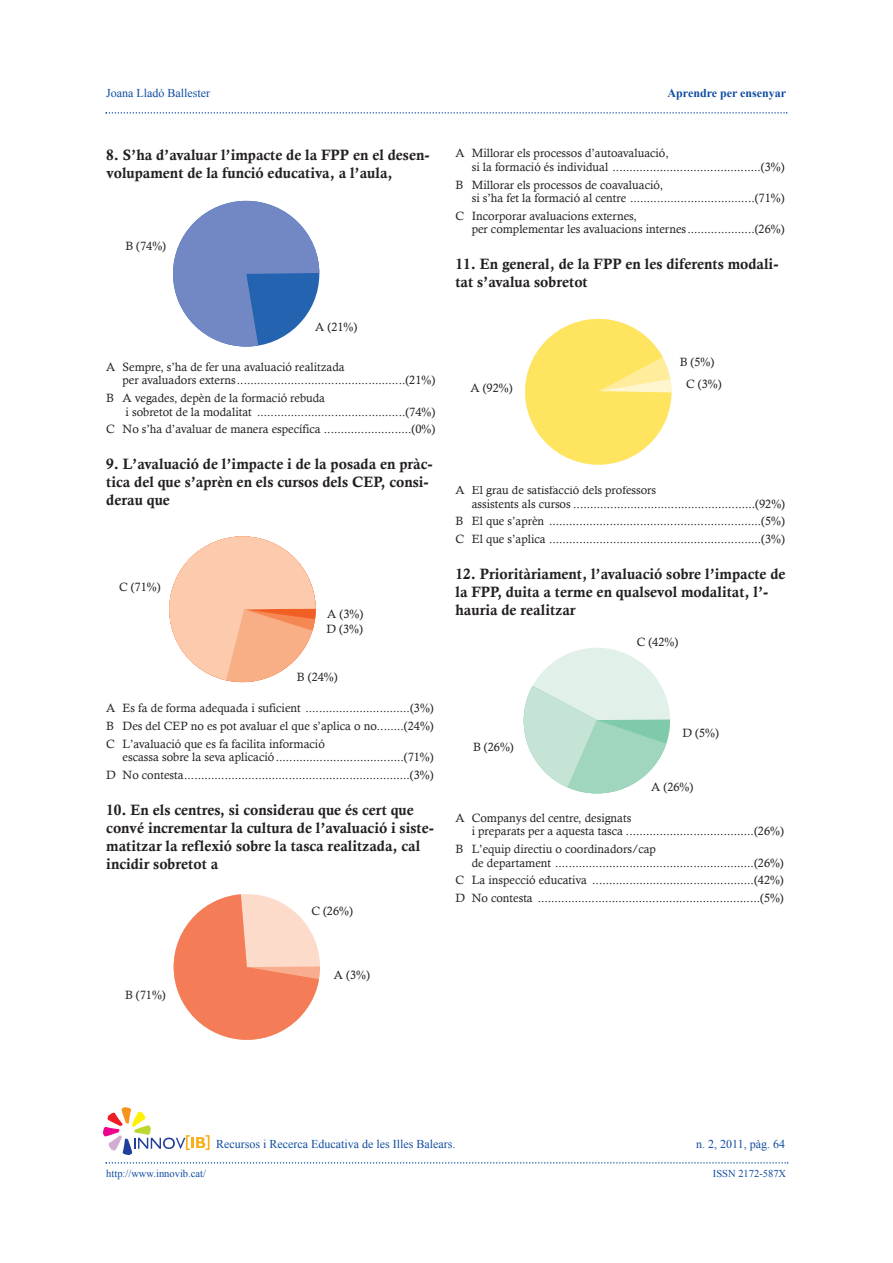
<style>
.page{position:relative;width:893px;height:1263px;background:#fff}
.page>*{position:absolute;margin:0;border:0;box-sizing:border-box;transform-origin:0 0}
.t1{font:15px/18px "Calis MT Bol";color:#231f20}
.t2{font:12px/13.5px "Calisto";color:#231f20}
.t3{font:12px "Times New Roman";color:#0f4ca0}
.t4{font:700 12px "Times New Roman";color:#0f4ca0}
.t5{font:10.5px "Times New Roman";color:#0f4ca0}
</style>
<div class="page">
<svg style="left:106px;top:1162px;width:682px;height:1px"></svg>
<svg style="left:106px;top:112px;width:681px;height:2px"></svg>
<svg style="left:103px;top:1107px;width:107px;height:48px"></svg>
<div style="left:524px;top:648px;width:146px;height:145px;background:#e1f1e9;border-radius:50%"></div>
<svg style="left:524px;top:686px;width:146px;height:107px"></svg>
<svg style="left:525px;top:319px;width:146px;height:146px"></svg>
<svg style="left:174px;top:894px;width:146px;height:146px"></svg>
<svg style="left:173px;top:201px;width:146px;height:146px"></svg>
<svg style="left:169px;top:536px;width:147px;height:146px"></svg>
<p class="t3" style="left:106px;top:86px;width:105px">Joana Lladó Ballester</p>
<p class="t4" style="left:668px;top:86px;width:120px">Aprendre per ensenyar</p>
<p class="t1" style="left:106px;top:147px;width:325px">8. S’ha d’avaluar l’impacte de la FPP en el desen&shy;volupament de la funció educativa, a l’aula,</p>
<p class="t2" style="left:125px;top:239px;width:42px">B (74%)</p>
<p class="t2" style="left:315px;top:320px;width:44px">A (21%)</p>
<p class="t2" style="left:123px;top:360px;width:314px;text-indent:-16px">A Sempre, s’ha de fer una avaluació realitzada<br>per avaluadors externs..................................................(21%)</p>
<p class="t2" style="left:126px;top:391px;width:311px;text-indent:-19px">B A vegades, depèn de la formació rebuda<br>i sobretot de la modalitat ............................................(74%)</p>
<p class="t2" style="left:106px;top:422px;width:330px">C No s’ha d’avaluar de manera específica ..........................(0%)</p>
<p class="t1" style="left:106px;top:457px;width:328px">9. L’avaluació de l’impacte i de la posada en pràc&shy;tica del que s’aprèn en els cursos dels CEP, consi&shy;derau que</p>
<p class="t2" style="left:119px;top:580px;width:43px">C (71%)</p>
<p class="t2" style="left:326px;top:606px;width:38px;line-height:15.3px">A (3%)<br>D (3%)</p>
<p class="t2" style="left:297px;top:670px;width:42px">B (24%)</p>
<p class="t2" style="left:106px;top:699px;width:329px;line-height:17.7px;text-align:justify">A Es fa de forma adequada i suficient ...............................(3%)<br>B Des del CEP no es pot avaluar el que s’aplica o no........(24%)<br>C L’avaluació que es fa facilita informació</p>
<p class="t2" style="left:106px;top:748px;width:329px;line-height:17.7px;text-align:right">escassa sobre la seva aplicació......................................(71%)<br>D No contesta...................................................................(3%)</p>
<p class="t1" style="left:106px;top:803px;width:329px">10. En els centres, si considerau que és cert que convé incrementar la cultura de l’avaluació i siste&shy;matitzar la reflexió sobre la tasca realitzada, cal incidir sobretot a</p>
<p class="t2" style="left:311px;top:904px;width:43px">C (26%)</p>
<p class="t2" style="left:472px;top:146px;width:314px;text-indent:-16px">A Millorar els processos d’autoavaluació,<br>si la formació és individual ............................................(3%)</p>
<p class="t2" style="left:472px;top:178px;width:314px;text-indent:-16px">B Millorar els processos de coavaluació,<br>si s’ha fet la formació al centre .....................................(71%)</p>
<p class="t2" style="left:472px;top:209px;width:314px;text-indent:-16px">C Incorporar avaluacions externes,<br>per complementar les avaluacions internes....................(26%)</p>
<p class="t1" style="left:455px;top:257px;width:325px">11. En general, de la FPP en les diferents modali&shy;tat s’avalua sobretot</p>
<p class="t2" style="left:470px;top:381px;width:44px">A (92%)</p>
<p class="t2" style="left:686px;top:350px;width:37px;line-height:22.5px;text-indent:-6px">B (5%)<br>C (3%)</p>
<p class="t2" style="left:472px;top:483px;width:315px;text-indent:-16px">A El grau de satisfacció dels professors<br>assistents als cursos ......................................................(92%)</p>
<p class="t2" style="left:455px;top:512px;width:331px;line-height:17.7px">B El que s’aprèn ...............................................................(5%)<br>C El que s’aplica ...............................................................(3%)</p>
<p class="t1" style="left:455px;top:567px;width:332px">12. Prioritàriament, l’avaluació sobre l’impacte de la FPP, duita a terme en qualsevol modalitat, l’- hauria de realitzar</p>
<p class="t2" style="left:637px;top:635px;width:43px">C (42%)</p>
<p class="t2" style="left:473px;top:740px;width:42px">B (26%)</p>
<p class="t2" style="left:682px;top:726px;width:38px">D (5%)</p>
<p class="t2" style="left:651px;top:780px;width:44px">A (26%)</p>
<p class="t2" style="left:472px;top:811px;width:314px;text-indent:-16px">A Companys del centre, designats<br>i preparats per a aquesta tasca ......................................(26%)</p>
<p class="t2" style="left:472px;top:842px;width:314px;text-indent:-16px">B L’equip directiu o coordinadors/cap<br>de departament ...........................................................(26%)</p>
<p class="t2" style="left:455px;top:871px;width:330px;line-height:17.7px">C La inspecció educativa ................................................(42%)<br>D No contesta ..................................................................(5%)</p>
<p class="t2" style="left:125px;top:988px;width:42px">B (71%)</p>
<p class="t2" style="left:334px;top:968px;width:38px">A (3%)</p>
<p class="t3" style="left:216px;top:1137px;width:241px">Recursos i Recerca Educativa de les Illes Balears.</p>
<p class="t3" style="left:696px;top:1137px;width:90px">n. 2, 2011, pàg. 64</p>
<p class="t5" style="left:106px;top:1168px;width:101px">http://www.innovib.cat/</p>
<p class="t5" style="left:713px;top:1168px;width:75px">ISSN 2172-587X</p>
</div>
